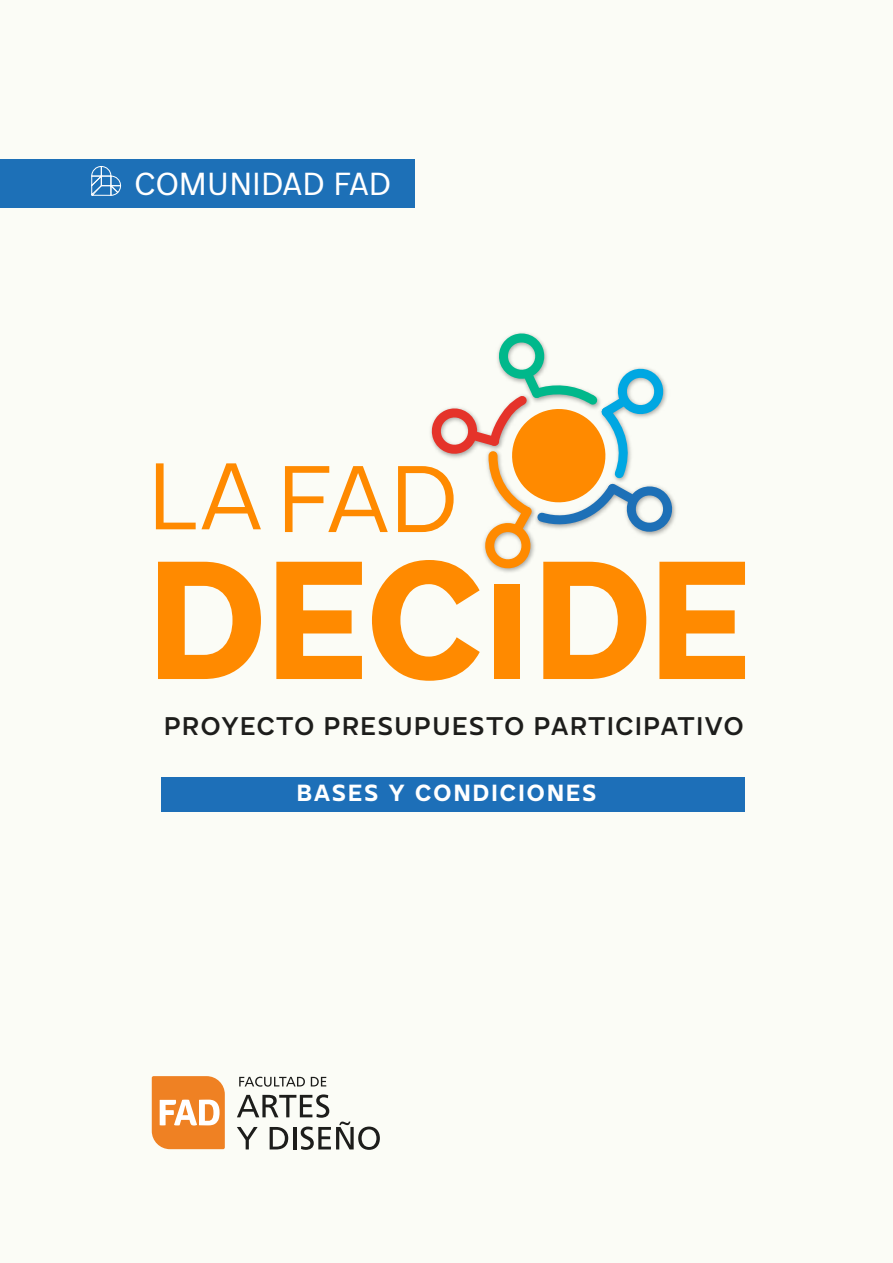
<style>
.page{position:relative;width:893px;height:1263px;background:#fbfcf6}
.page>*{position:absolute;margin:0;border:0;box-sizing:border-box;transform-origin:0 0}
.t1{font:96.9px "Mollen";color:#ff8a00}
.t2{font:32.85px "Mollen Narrow";color:#fff;scale:1.1 1}
.t3{font:600 26.25px "Mollen";letter-spacing:.06em;color:#1d1d1b}
.t4{font:700 24px "Mollen";letter-spacing:.09em;color:#fff}
</style>
<div class="page">
<svg style="left:158px;top:562px;width:103px;height:117px"></svg>
<svg style="left:276px;top:562px;width:86px;height:117px"></svg>
<svg style="left:372px;top:332px;width:373px;height:349px"></svg>
<svg style="left:239px;top:1077px;width:66px;height:10px"></svg>
<svg style="left:311px;top:1077px;width:15px;height:9px"></svg>
<svg style="left:237px;top:1094px;width:143px;height:56px"></svg>
<svg style="left:152px;top:1076px;width:73px;height:73px"></svg>
<div style="left:21px;top:159px;width:394px;height:49px;background:#1d70b7"></div>
<svg style="left:91px;top:166px;width:30px;height:30px"></svg>
<div style="left:0;top:159px;width:43px;height:49px;background:#1d70b7"></div>
<div style="left:162px;top:777px;width:583px;height:34px;background:#1d6fb8"></div>
<p class="t2" style="left:134px;top:166px;width:235px">COMUNIDAD FAD</p>
<h1 class="t1" style="left:148px;top:444px;width:312px">LAFAD</h1>
<p class="t3" style="left:164px;top:711px;width:581px">PROYECTO PRESUPUESTO PARTICIPATIVO</p>
<p class="t4" style="left:297px;top:779px;width:301px">BASES Y CONDICIONES</p>
</div>
